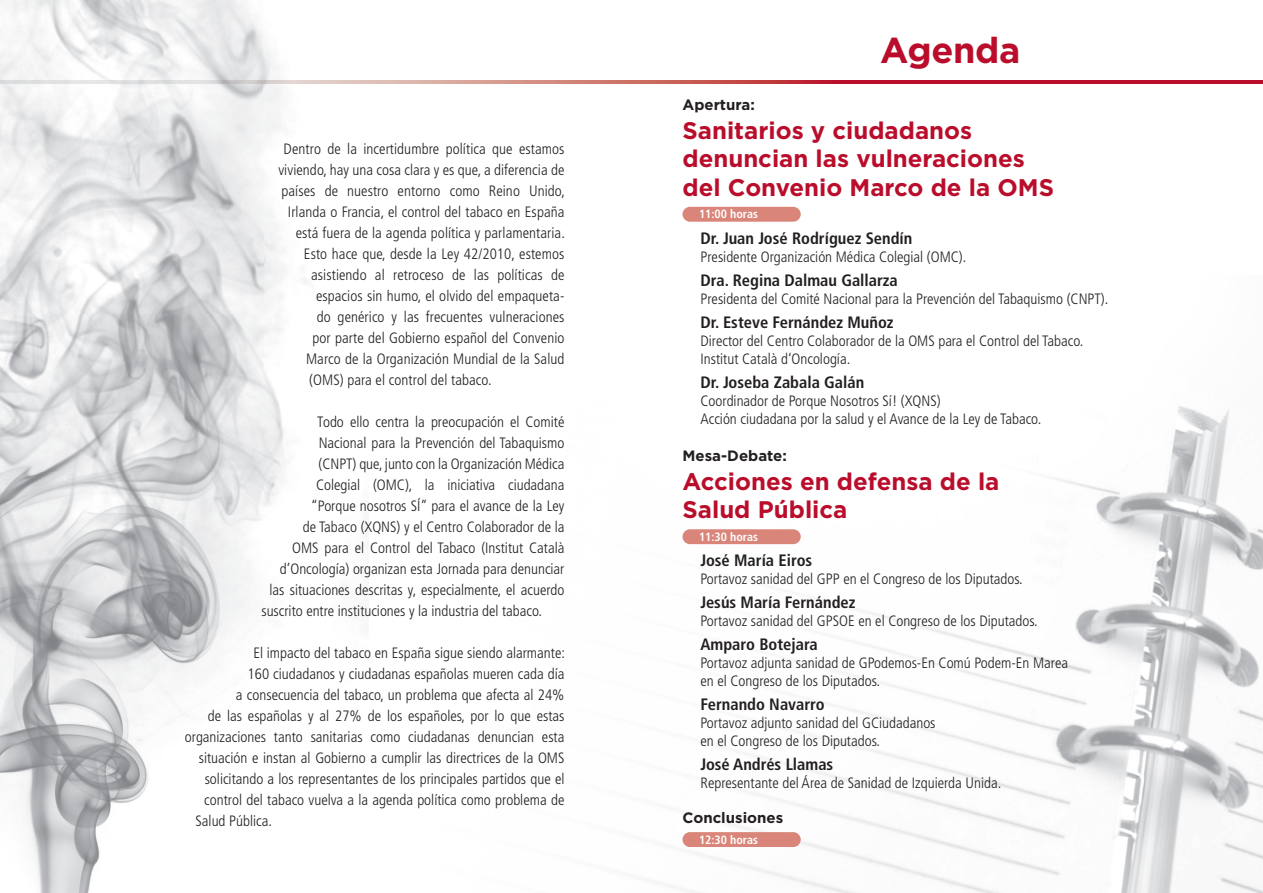
<style>
.page{position:relative;width:1263px;height:893px;background:#fff}
.page>*{position:absolute;margin:0;border:0;box-sizing:border-box;transform-origin:0 0}
.t1{font:700 36px "Gotham";letter-spacing:-.01em;color:#ba0d2b}
.t2{font:700 24px/28.5px "Gotham";color:#ba0d2b}
.t3{font:700 condensed 16.5px "Frutiger LT Std";color:#231f20}
.t4{font:300 condensed 15px/18px "Frutiger LT Std";color:#231f20}
.t5{font:700 15px "Gotham";color:#231f20}
.t6{font:700 condensed 12px "Frutiger LT Std";color:#fff}
</style>
<div class="page">
<img style="left:363px;top:406px;width:900px;height:487px">
<img style="left:0;top:0;width:263px;height:893px">
<img style="left:263px;top:42px;width:105px;height:325px">
<img style="left:263px;top:369px;width:23px;height:137px">
<div style="left:682px;top:207px;width:119px;height:15px;background:#da8579;border-radius:7px"></div>
<div style="left:682px;top:529px;width:119px;height:15px;background:#da8579;border-radius:7px"></div>
<div style="left:682px;top:832px;width:119px;height:15px;background:#da8579;border-radius:7px"></div>
<svg style="left:368px;top:81px;width:895px;height:2px;background:#c4434f"></svg>
<img style="left:0;top:81px;width:368px;height:2px">
<p class="t4" style="left:284px;top:140px;width:282px">Dentro de la incertidumbre política que estamos</p>
<p class="t4" style="left:278px;top:161px;width:288px">viviendo, hay una cosa clara y es que, a diferencia de</p>
<p class="t4" style="left:282px;top:182px;width:285px">países de nuestro entorno como Reino Unido,</p>
<p class="t4" style="left:288px;top:203px;width:278px">Irlanda o Francia, el control del tabaco en España</p>
<p class="t4" style="left:296px;top:224px;width:271px">está fuera de la agenda política y parlamentaria.</p>
<p class="t4" style="left:304px;top:245px;width:262px">Esto hace que, desde la Ley 42/2010, estemos</p>
<p class="t4" style="left:311px;top:266px;width:255px">asistiendo al retroceso de las políticas de</p>
<p class="t4" style="left:316px;top:287px;width:250px">espacios sin humo, el olvido del empaqueta-</p>
<p class="t4" style="left:317px;top:308px;width:249px">do genérico y las frecuentes vulneraciones</p>
<p class="t4" style="left:312px;top:329px;width:253px">por parte del Gobierno español del Convenio</p>
<p class="t4" style="left:306px;top:350px;width:260px">Marco de la Organización Mundial de la Salud</p>
<p class="t4" style="left:309px;top:371px;width:184px">(OMS) para el control del tabaco.</p>
<p class="t4" style="left:317px;top:413px;width:249px">Todo ello centra la preocupación el Comité</p>
<p class="t4" style="left:319px;top:434px;width:247px">Nacional para la Prevención del Tabaquismo</p>
<p class="t4" style="left:319px;top:455px;width:247px">(CNPT) que, junto con la Organización Médica</p>
<p class="t4" style="left:316px;top:476px;width:250px">Colegial (OMC), la iniciativa ciudadana</p>
<p class="t4" style="left:311px;top:497px;width:255px">“Porque nosotros SÍ” para el avance de la Ley</p>
<p class="t4" style="left:303px;top:518px;width:263px">de Tabaco (XQNS) y el Centro Colaborador de la</p>
<p class="t4" style="left:292px;top:539px;width:274px">OMS para el Control del Tabaco (Institut Català</p>
<p class="t4" style="left:280px;top:560px;width:286px">d’Oncología) organizan esta Jornada para denunciar</p>
<p class="t4" style="left:269px;top:581px;width:296px">las situaciones descritas y, especialmente, el acuerdo</p>
<p class="t4" style="left:261px;top:602px;width:282px">suscrito entre instituciones y la industria del tabaco.</p>
<p class="t4" style="left:253px;top:644px;width:313px">El impacto del tabaco en España sigue siendo alarmante:</p>
<p class="t4" style="left:248px;top:665px;width:318px">160 ciudadanos y ciudadanas españolas mueren cada día</p>
<p class="t4" style="left:236px;top:686px;width:330px">a consecuencia del tabaco, un problema que afecta al 24%</p>
<p class="t4" style="left:208px;top:707px;width:358px">de las españolas y al 27% de los españoles, por lo que estas</p>
<p class="t4" style="left:185px;top:728px;width:381px">organizaciones tanto sanitarias como ciudadanas denuncian esta</p>
<p class="t4" style="left:199px;top:749px;width:367px">situación e instan al Gobierno a cumplir las directrices de la OMS</p>
<p class="t4" style="left:205px;top:770px;width:361px">solicitando a los representantes de los principales partidos que el</p>
<p class="t4" style="left:204px;top:791px;width:362px">control del tabaco vuelva a la agenda política como problema de</p>
<p class="t4" style="left:196px;top:812px;width:78px">Salud Pública.</p>
<h1 class="t1" style="left:880px;top:26px;width:142px">Agenda</h1>
<p class="t5" style="left:682px;top:95px;width:74px">Apertura:</p>
<h2 class="t2" style="left:682px;top:116px;width:373px">Sanitarios y ciudadanos denuncian las vulneraciones del Convenio Marco de la OMS</h2>
<p class="t6" style="left:699px;top:207px;width:60px">11:00 horas</p>
<p class="t3" style="left:700px;top:228px;width:213px">Dr. Juan José Rodríguez Sendín</p>
<p class="t4" style="left:700px;top:248px;width:267px">Presidente Organización Médica Colegial (OMC).</p>
<p class="t3" style="left:700px;top:270px;width:199px">Dra. Regina Dalmau Gallarza</p>
<p class="t4" style="left:700px;top:290px;width:409px">Presidenta del Comité Nacional para la Prevención del Tabaquismo (CNPT).</p>
<p class="t3" style="left:700px;top:312px;width:195px">Dr. Esteve Fernández Muñoz</p>
<p class="t4" style="left:700px;top:332px;width:384px">Director del Centro Colaborador de la OMS para el Control del Tabaco.<br>Institut Català d‘Oncología.</p>
<p class="t3" style="left:700px;top:372px;width:165px">Dr. Joseba Zabala Galán</p>
<p class="t4" style="left:700px;top:392px;width:342px">Coordinador de Porque Nosotros Sí! (XQNS)<br>Acción ciudadana por la salud y el Avance de la Ley de Tabaco.</p>
<p class="t5" style="left:682px;top:446px;width:106px">Mesa-Debate:</p>
<h2 class="t2" style="left:682px;top:467px;width:318px">Acciones en defensa de la<br>Salud Pública</h2>
<p class="t6" style="left:699px;top:530px;width:60px">11:30 horas</p>
<p class="t3" style="left:700px;top:551px;width:113px">José María Eiros</p>
<p class="t4" style="left:700px;top:570px;width:324px">Portavoz sanidad del GPP en el Congreso de los Diputados.</p>
<p class="t3" style="left:700px;top:593px;width:156px">Jesús María Fernández</p>
<p class="t4" style="left:700px;top:612px;width:339px">Portavoz sanidad del GPSOE en el Congreso de los Diputados.</p>
<p class="t3" style="left:700px;top:635px;width:119px">Amparo Botejara</p>
<p class="t4" style="left:700px;top:654px;width:369px">Portavoz adjunta sanidad de GPodemos-En Comú Podem-En Marea en el Congreso de los Diputados.</p>
<p class="t3" style="left:700px;top:695px;width:126px">Fernando Navarro</p>
<p class="t4" style="left:700px;top:714px;width:237px">Portavoz adjunto sanidad del GCiudadanos en el Congreso de los Diputados.</p>
<p class="t3" style="left:700px;top:755px;width:134px">José Andrés Llamas</p>
<p class="t4" style="left:700px;top:774px;width:302px">Representante del Área de Sanidad de Izquierda Unida.</p>
<p class="t5" style="left:682px;top:808px;width:102px">Conclusiones</p>
<p class="t6" style="left:699px;top:833px;width:60px">12:30 horas</p>
</div>
